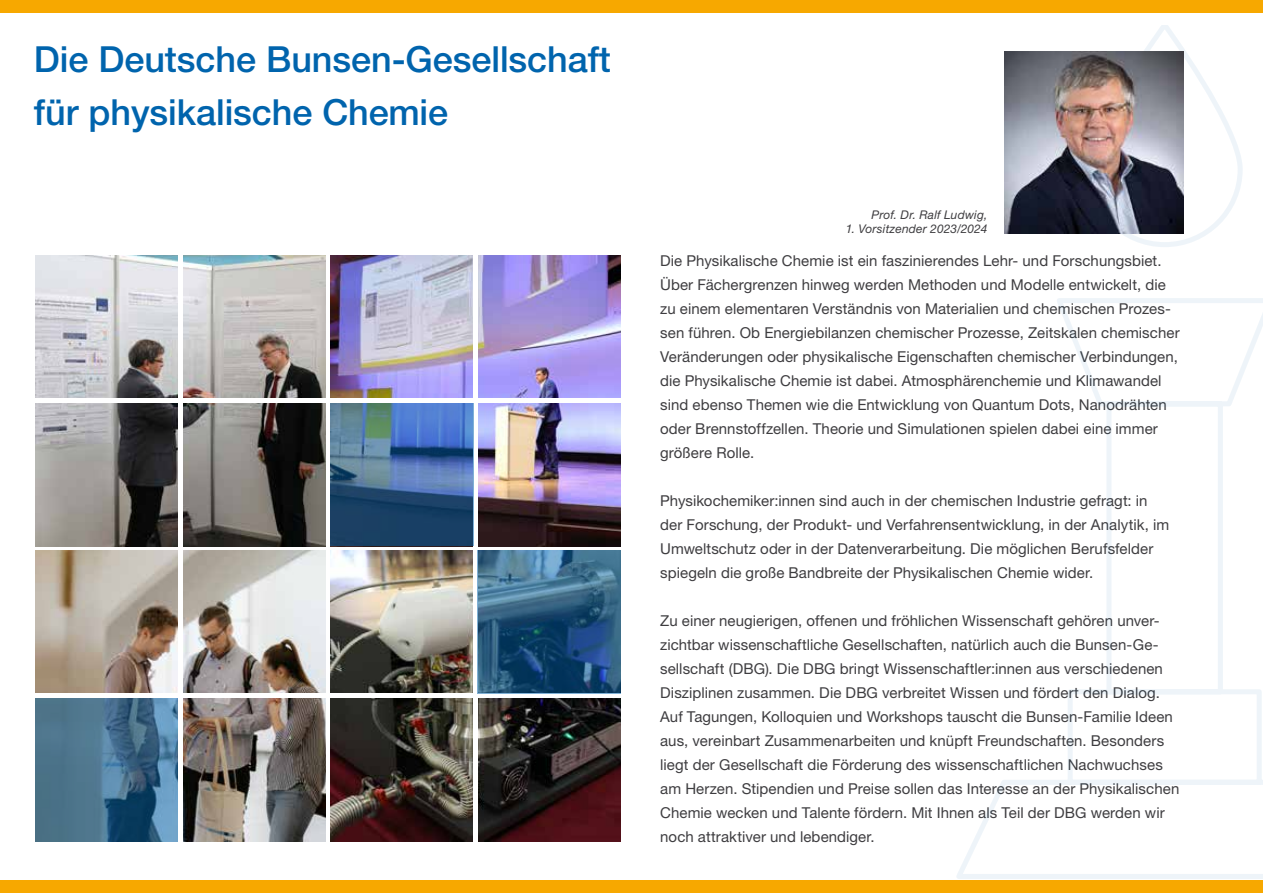
<style>
.page{position:relative;width:1263px;height:893px;background:#fff}
.page>*{position:absolute;margin:0;border:0;box-sizing:border-box;transform-origin:0 0}
.t1{font:500 36px/53.4px "Helvetica Neue LT Std";color:#0064ad}
.t2{font:15px/24px "Helvetica Neue LT Std";letter-spacing:.005em;color:#3e3d40}
.t3{font:italic 12px "Helvetica Neue LT Std";letter-spacing:.015em;color:#3e3d40}
</style>
<div class="page">
<img style="left:35px;top:550px;width:291px;height:291px">
<img style="left:330px;top:550px;width:291px;height:292px">
<img style="left:35px;top:256px;width:291px;height:290px">
<img style="left:330px;top:256px;width:291px;height:290px">
<hr style="left:34px;top:694px;width:587px;height:4px;background:#fff">
<div style="left:473px;top:253px;width:5px;height:589px;background:#fff"></div>
<svg style="left:35px;top:698px;width:143px;height:143px;background:#47718d"></svg>
<div style="left:178px;top:253px;width:5px;height:589px;background:#fff"></div>
<svg style="left:478px;top:550px;width:143px;height:144px;background:#2f5e82"></svg>
<svg style="left:330px;top:403px;width:143px;height:143px;background:#3c638f"></svg>
<hr style="left:34px;top:399px;width:587px;height:4px;background:#fff">
<div style="left:0;top:880px;width:1263px;height:13px;background:#f7a800"></div>
<div style="left:0;top:0;width:1263px;height:13px;background:#f7a800"></div>
<svg style="left:956px;top:25px;width:307px;height:854px"></svg>
<img style="left:1004px;top:52px;width:179px;height:181px">
<h1 class="t1" style="left:34px;top:32px;width:578px">Die Deutsche Bunsen-Gesellschaft für physikalische Chemie</h1>
<p class="t3" style="left:871px;top:207px;width:117px">Prof. Dr. Ralf Ludwig,</p>
<p class="t3" style="left:846px;top:222px;width:143px">1. Vorsitzender 2023/2024</p>
<p class="t2" style="left:660px;top:249px;width:521px">Die Physikalische Chemie ist ein faszinierendes Lehr- und Forschungsbiet.<br>Über Fächergrenzen hinweg werden Methoden und Modelle entwickelt, die zu einem elementaren Verständnis von Materialien und chemischen Prozes&shy;sen führen. Ob Energiebilanzen chemischer Prozesse, Zeitskalen chemischer Veränderungen oder physikalische Eigenschaften chemischer Verbindungen, die Physikalische Chemie ist dabei. Atmosphärenchemie und Klimawandel sind ebenso Themen wie die Entwicklung von Quantum Dots, Nanodrähten oder Brennstoffzellen. Theorie und Simulationen spielen dabei eine immer größere Rolle.</p>
<p class="t2" style="left:660px;top:489px;width:510px">Physikochemiker:innen sind auch in der chemischen Industrie gefragt: in der Forschung, der Produkt- und Verfahrensentwicklung, in der Analytik, im Umweltschutz oder in der Datenverarbeitung. Die möglichen Berufsfelder spiegeln die große Bandbreite der Physikalischen Chemie wider.</p>
<p class="t2" style="left:660px;top:609px;width:521px">Zu einer neugierigen, offenen und fröhlichen Wissenschaft gehören unver&shy;zichtbar wissenschaftliche Gesellschaften, natürlich auch die Bunsen-Ge&shy;sellschaft (DBG). Die DBG bringt Wissenschaftler:innen aus verschiedenen Disziplinen zusammen. Die DBG verbreitet Wissen und fördert den Dialog.<br>Auf Tagungen, Kolloquien und Workshops tauscht die Bunsen-Familie Ideen aus, vereinbart Zusammenarbeiten und knüpft Freundschaften. Besonders liegt der Gesellschaft die Förderung des wissenschaftlichen Nachwuchses am Herzen. Stipendien und Preise sollen das Interesse an der Physikalischen Chemie wecken und Talente fördern. Mit Ihnen als Teil der DBG werden wir noch attraktiver und lebendiger.</p>
</div>
